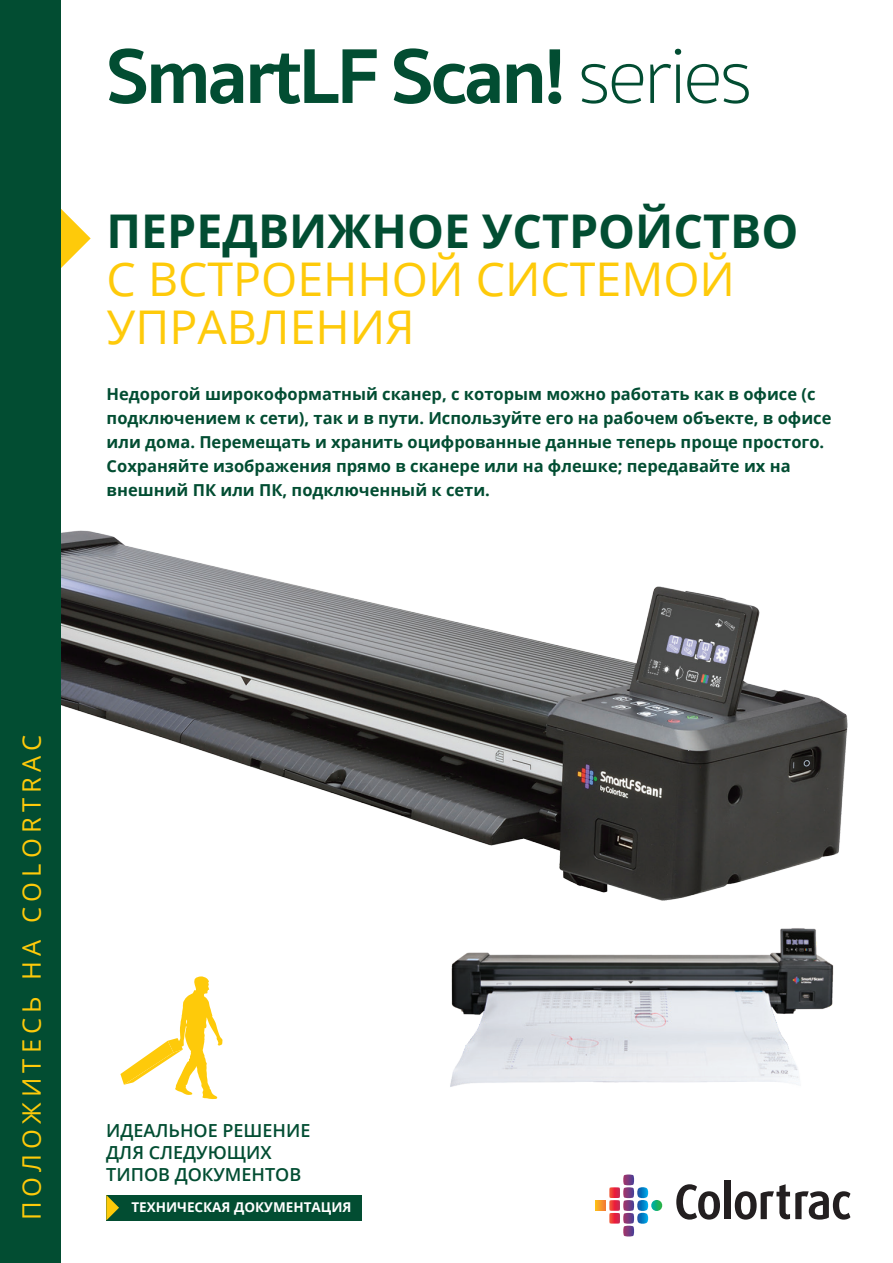
<style>
.page{position:relative;width:893px;height:1263px;background:#fff}
.page>*{position:absolute;margin:0;border:0;box-sizing:border-box;transform-origin:0 0}
.t1{font:700 79.5px "Sukhumvit Set";letter-spacing:-.04em;color:#024d32}
.t2{font:46.5px/48px "Open Sans";color:#feca0a}
.t3{font:25.5px "Open Sans";letter-spacing:.2em;color:#feca0a}
.t4{font:600 18px/21.8px "Open Sans";color:#024d32}
.subheading{font:700 16.5px/24px "Open Sans";color:#024d32}
.ideal_text{font:700 13.5px "Open Sans";color:#fff}
.s1{font-weight:100}
.s2{font-weight:700;color:#024d32}
</style>
<div class="page">
<img style="left:450px;top:928px;width:384px;height:159px">
<img style="left:61px;top:530px;width:787px;height:371px">
<svg style="left:595px;top:1174px;width:68px;height:63px"></svg>
<svg style="left:676px;top:1184px;width:44px;height:35px"></svg>
<div style="left:724px;top:1180px;width:6px;height:39px;background:#231f20"></div>
<svg style="left:735px;top:1184px;width:115px;height:35px"></svg>
<svg style="left:120px;top:976px;width:102px;height:123px"></svg>
<svg style="left:61px;top:209px;width:30px;height:59px"></svg>
<div style="left:0;top:0;width:61px;height:1263px;background:#024d32"></div>
<div style="left:106px;top:1195px;width:255px;height:25px;background:#024d32"></div>
<svg style="left:106px;top:1195px;width:13px;height:25px"></svg>
<p class="t1" style="left:106px;top:15px;width:648px">SmartLF Scan! <span class="s1">series</span></p>
<p class="t2" style="left:107px;top:206px;width:693px"><span class="s2">ПЕРЕДВИЖНОЕ УСТРОЙСТВО<br></span>С ВСТРОЕННОЙ СИСТЕМОЙ<br>УПРАВЛЕНИЯ</p>
<p class="subheading" style="left:107px;top:381px;width:726px">Недорогой широкоформатный сканер, с которым можно работать как в офисе (с подключением к сети), так и в пути. Используйте его на рабочем объекте, в офисе или дома. Перемещать и хранить оцифрованные данные теперь проще простого.<br>Сохраняйте изображения прямо в сканере или на флешке; передавайте их на внешний ПК или ПК, подключенный к сети.</p>
<p class="t3" style="left:14px;top:1220px;width:487px;rotate:-90deg">ПОЛОЖИТЕСЬ НА COLORTRAC</p>
<p class="t4" style="left:106px;top:1119px;width:206px">ИДЕАЛЬНОЕ РЕШЕНИЕ<br>ДЛЯ СЛЕДУЮЩИХ<br>ТИПОВ ДОКУМЕНТОВ</p>
<p class="ideal_text" style="left:131px;top:1198px;width:222px">ТЕХНИЧЕСКАЯ ДОКУМЕНТАЦИЯ</p>
</div>
